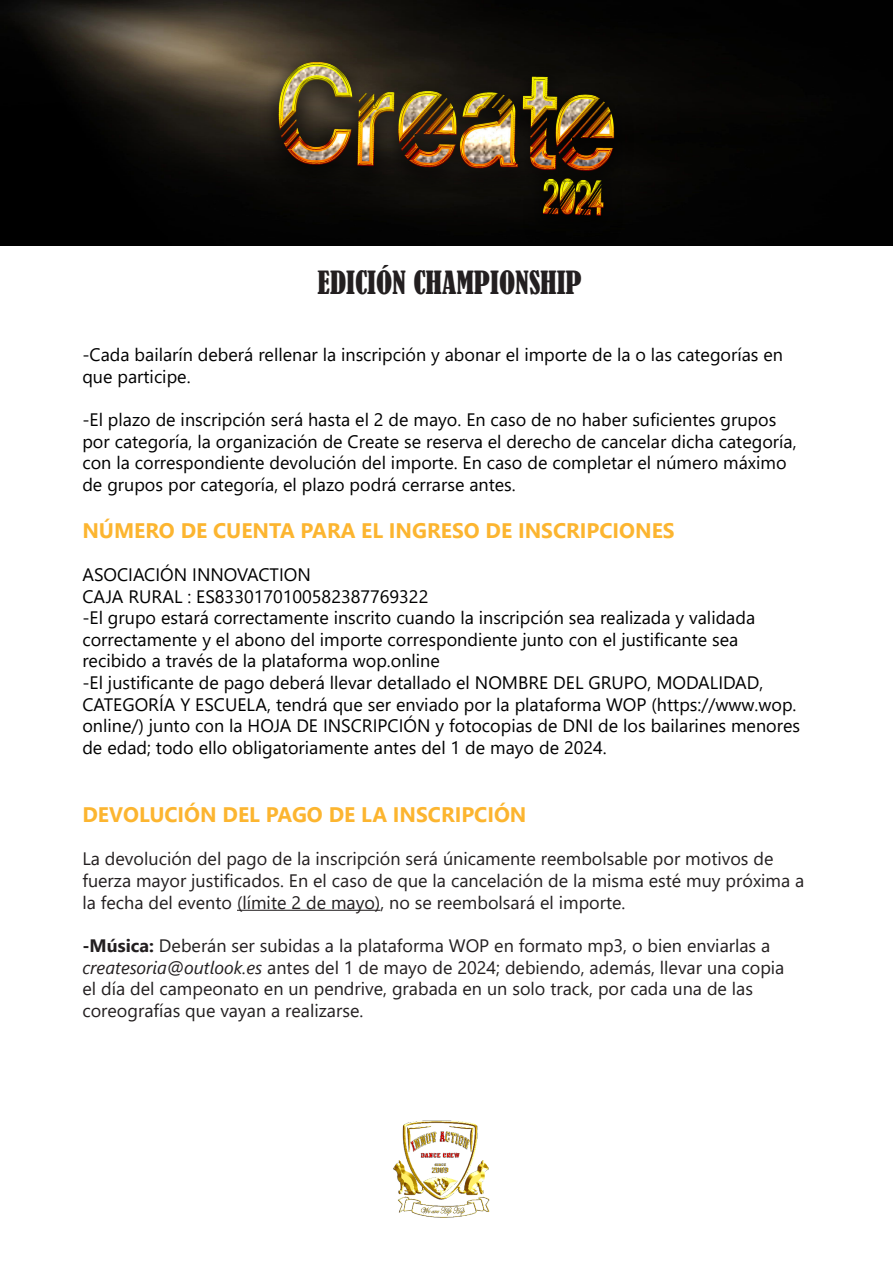
<style>
.page{position:relative;width:893px;height:1263px;background:#fff}
.page>*{position:absolute;margin:0;border:0;box-sizing:border-box;transform-origin:0 0}
.t1{font:condensed 30px "Bernard";color:#231f20}
.t2{font:700 21px "Segoe UI";color:#fcb530}
.t3{font:18px/21.6px "Segoe UI";color:#000001}
.t4{font:18px/21.6px "Segoe UI";color:#231f20}
.s1{font-weight:700}
.s2{font-style:italic}
</style>
<div class="page">
<img style="left:393px;top:1120px;width:97px;height:98px">
<img style="left:0;top:0;width:893px;height:246px">
<img style="left:212px;top:3px;width:469px;height:243px">
<hr style="left:237px;top:910px;width:143px;height:1px;background:#231f20">
<p class="t1" style="left:318px;top:265px;width:266px">EDICIÓN CHAMPIONSHIP</p>
<p class="t3" style="left:82px;top:343px;width:702px">-Cada bailarín deberá rellenar la inscripción y abonar el importe de la o las categorías en que participe.</p>
<p class="t3" style="left:82px;top:407px;width:716px">-El plazo de inscripción será hasta el 2 de mayo. En caso de no haber suficientes grupos por categoría, la organización de Create se reserva el derecho de cancelar dicha categoría, con la correspondiente devolución del importe. En caso de completar el número máximo de grupos por categoría, el plazo podrá cerrarse antes.</p>
<p class="t2" style="left:82px;top:511px;width:594px">NÚMERO DE CUENTA PARA EL INGRESO DE INSCRIPCIONES</p>
<p class="t3" style="left:82px;top:562px;width:230px">ASOCIACIÓN INNOVACTION</p>
<p class="t3" style="left:82px;top:584px;width:347px">CAJA RURAL : ES8330170100582387769322</p>
<p class="t3" style="left:82px;top:605px;width:674px">-El grupo estará correctamente inscrito cuando la inscripción sea realizada y validada correctamente y el abono del importe correspondiente junto con el justificante sea recibido a través de la plataforma wop.online</p>
<p class="t3" style="left:82px;top:670px;width:719px">-El justificante de pago deberá llevar detallado el NOMBRE DEL GRUPO, MODALIDAD, CATEGORÍA Y ESCUELA, tendrá que ser enviado por la plataforma WOP (https://www.wop. online/) junto con la HOJA DE INSCRIPCIÓN y fotocopias de DNI de los bailarines menores de edad; todo ello obligatoriamente antes del 1 de mayo de 2024.</p>
<p class="t2" style="left:82px;top:795px;width:446px">DEVOLUCIÓN DEL PAGO DE LA INSCRIPCIÓN</p>
<p class="t4" style="left:82px;top:847px;width:723px">La devolución del pago de la inscripción será únicamente reembolsable por motivos de fuerza mayor justificados. En el caso de que la cancelación de la misma esté muy próxima a la fecha del evento (límite 2 de mayo), no se reembolsará el importe.</p>
<p class="t4" style="left:82px;top:933px;width:704px"><span class="s1">-Música:</span> Deberán ser subidas a la plataforma WOP en formato mp3, o bien enviarlas a <span class="s2">createsoria@outlook.es</span> antes del 1 de mayo de 2024; debiendo, además, llevar una copia el día del campeonato en un pendrive, grabada en un solo track, por cada una de las coreografías que vayan a realizarse.</p>
</div>
